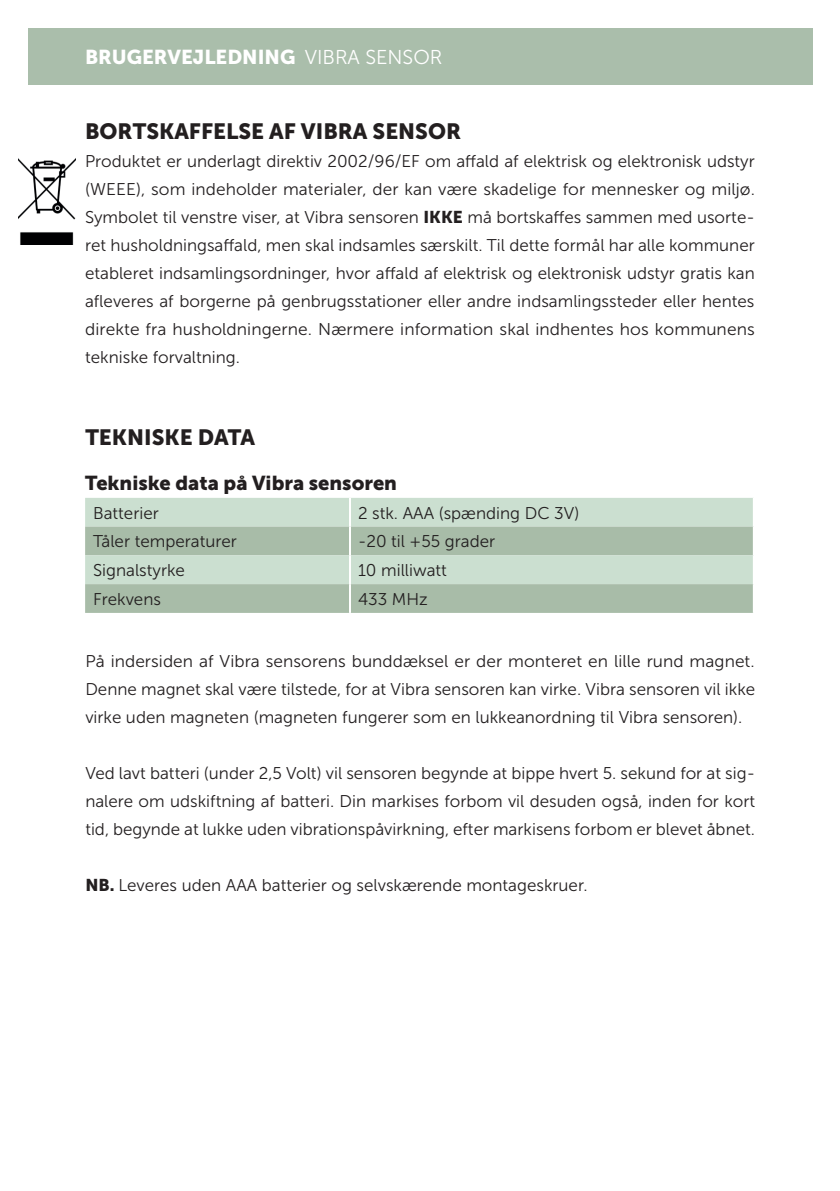
<style>
.page{position:relative;width:840px;height:1191px;background:#fff}
.page>*{position:absolute;margin:0;border:0;box-sizing:border-box;transform-origin:0 0}
.t1{font:22px "Museo Sans 900";color:#231f20}
.t2{font:20px "Museo Sans 900";color:#fff}
.t3{font:20px "Museo Sans 900";color:#231f20}
.t4{font:17px/28px "Museo Sans 300";color:#231f20;text-align:justify}
.s1{font-family:"Museo Sans 300"}
.s2{font-family:"Museo Sans 900"}
</style>
<div class="page">
<div style="left:28px;top:28px;width:784px;height:57px;background:#aabeab"></div>
<img style="left:19px;top:158px;width:57px;height:86px">
<svg style="left:85px;top:498px;width:667px;height:115px;background:#bacdbc"></svg>
<hr style="left:349px;top:498px;width:2px;height:28px;background:#fff">
<hr style="left:349px;top:526px;width:2px;height:29px;background:#fff">
<hr style="left:349px;top:555px;width:2px;height:29px;background:#fff">
<hr style="left:349px;top:584px;width:2px;height:29px;background:#fff">
<p class="t2" style="left:85px;top:46px;width:358px">BRUGERVEJLEDNING <span class="s1">VIBRA SENSOR</span></p>
<p class="t1" style="left:85px;top:119px;width:377px">BORTSKAFFELSE AF VIBRA SENSOR</p>
<p class="t4" style="left:85px;top:147px;width:671px">Produktet er underlagt direktiv 2002/96/EF om affald af elektrisk og elektronisk udstyr (WEEE), som indeholder materialer, der kan være skadelige for mennesker og miljø.<br>Symbolet til venstre viser, at Vibra sensoren <span class="s2">IKKE</span> må bortskaffes sammen med usorte&shy;ret husholdningsaffald, men skal indsamles særskilt. Til dette formål har alle kommuner etableret indsamlingsordninger, hvor affald af elektrisk og elektronisk udstyr gratis kan afleveres af borgerne på genbrugsstationer eller andre indsamlingssteder eller hentes direkte fra husholdningerne. Nærmere information skal indhentes hos kommunens tekniske forvaltning.</p>
<p class="t1" style="left:85px;top:424px;width:171px">TEKNISKE DATA</p>
<p class="t3" style="left:85px;top:471px;width:313px">Tekniske data på Vibra sensoren</p>
<p class="t4" style="left:93px;top:499px;width:67px">Batterier</p>
<p class="t4" style="left:358px;top:499px;width:223px">2 stk. AAA (spænding DC 3V)</p>
<p class="t4" style="left:93px;top:527px;width:145px">Tåler temperaturer</p>
<p class="t4" style="left:358px;top:527px;width:139px">-20 til +55 grader</p>
<p class="t4" style="left:93px;top:556px;width:93px">Signalstyrke</p>
<p class="t4" style="left:358px;top:556px;width:90px">10 milliwatt</p>
<p class="t4" style="left:93px;top:585px;width:69px">Frekvens</p>
<p class="t4" style="left:358px;top:585px;width:71px">433 MHz</p>
<p class="t4" style="left:85px;top:647px;width:671px">På indersiden af Vibra sensorens bunddæksel er der monteret en lille rund magnet.<br>Denne magnet skal være tilstede, for at Vibra sensoren kan virke. Vibra sensoren vil ikke virke uden magneten (magneten fungerer som en lukkeanordning til Vibra sensoren).</p>
<p class="t4" style="left:85px;top:759px;width:671px">Ved lavt batteri (under 2,5 Volt) vil sensoren begynde at bippe hvert 5. sekund for at sig&shy;nalere om udskiftning af batteri. Din markises forbom vil desuden også, inden for kort tid, begynde at lukke uden vibrationspåvirkning, efter markisens forbom er blevet åbnet.</p>
<p class="t4" style="left:85px;top:871px;width:503px"><span class="s2">NB.</span> Leveres uden AAA batterier og selvskærende montageskruer.</p>
</div>
